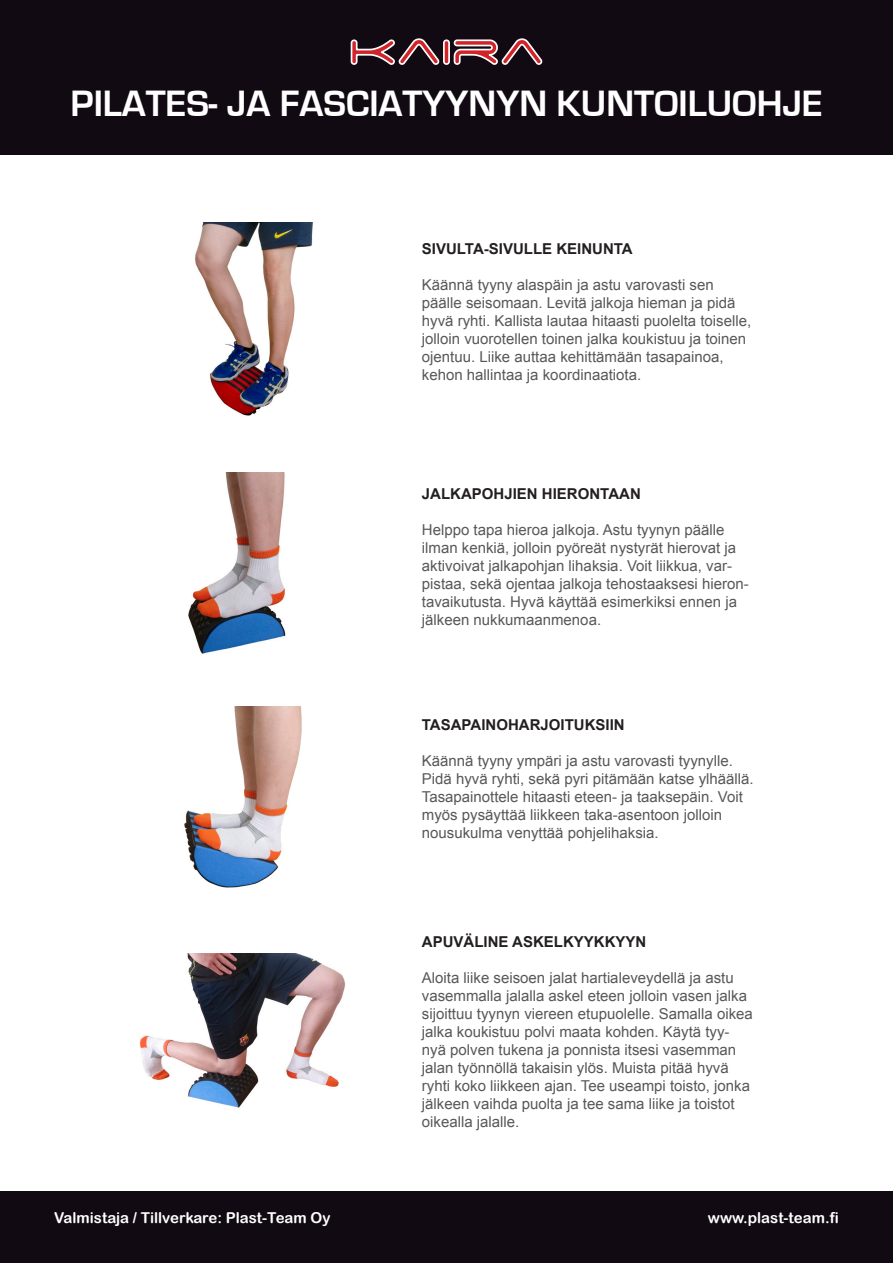
<style>
.page{position:relative;width:893px;height:1263px;background:#fff}
.page>*{position:absolute;margin:0;border:0;box-sizing:border-box;transform-origin:0 0}
.t1{font:700 37.8px "Eurostile";color:#fff}
.t2{font:15px/18px "Arial";color:#57585a}
.t3{font:700 15px "Arial";color:#231f20}
.t4{font:15px "Arial Rounded MT Bold";color:#fff}
</style>
<div class="page">
<div style="left:0;top:0;width:893px;height:155px;background:#120a12"></div>
<svg style="left:350px;top:38px;width:193px;height:27px"></svg>
<div style="left:0;top:1192px;width:893px;height:71px;background:#120a12"></div>
<img style="left:195px;top:223px;width:118px;height:193px">
<img style="left:188px;top:472px;width:98px;height:182px">
<img style="left:184px;top:707px;width:118px;height:181px">
<img style="left:139px;top:954px;width:207px;height:154px">
<p class="t1" style="left:71px;top:83px;width:753px">PILATES- JA FASCIATYYNYN KUNTOILUOHJE</p>
<p class="t3" style="left:422px;top:238px;width:212px">SIVULTA-SIVULLE KEINUNTA</p>
<p class="t2" style="left:422px;top:275px;width:331px">Käännä tyyny alaspäin ja astu varovasti sen päälle seisomaan. Levitä jalkoja hieman ja pidä hyvä ryhti. Kallista lautaa hitaasti puolelta toiselle, jolloin vuorotellen toinen jalka koukistuu ja toinen ojentuu. Liike auttaa kehittämään tasapainoa, kehon hallintaa ja koordinaatiota.</p>
<p class="t3" style="left:422px;top:484px;width:220px">JALKAPOHJIEN HIERONTAAN</p>
<p class="t2" style="left:422px;top:521px;width:328px">Helppo tapa hieroa jalkoja. Astu tyynyn päälle ilman kenkiä, jolloin pyöreät nystyrät hierovat ja aktivoivat jalkapohjan lihaksia. Voit liikkua, var&shy;pistaa, sekä ojentaa jalkoja tehostaaksesi hieron&shy;tavaikutusta. Hyvä käyttää esimerkiksi ennen ja jälkeen nukkumaanmenoa.</p>
<p class="t3" style="left:422px;top:715px;width:204px">TASAPAINOHARJOITUKSIIN</p>
<p class="t2" style="left:422px;top:752px;width:333px">Käännä tyyny ympäri ja astu varovasti tyynylle.<br>Pidä hyvä ryhti, sekä pyri pitämään katse ylhäällä.<br>Tasapainottele hitaasti eteen- ja taaksepäin. Voit myös pysäyttää liikkeen taka-asentoon jolloin nousukulma venyttää pohjelihaksia.</p>
<p class="t3" style="left:422px;top:931px;width:226px">APUVÄLINE ASKELKYYKKYYN</p>
<p class="t2" style="left:422px;top:968px;width:332px">Aloita liike seisoen jalat hartialeveydellä ja astu vasemmalla jalalla askel eteen jolloin vasen jalka sijoittuu tyynyn viereen etupuolelle. Samalla oikea jalka koukistuu polvi maata kohden. Käytä tyy&shy;nyä polven tukena ja ponnista itsesi vasemman jalan työnnöllä takaisin ylös. Muista pitää hyvä ryhti koko liikkeen ajan. Tee useampi toisto, jonka jälkeen vaihda puolta ja tee sama liike ja toistot oikealla jalalle.</p>
<p class="t4" style="left:54px;top:1209px;width:278px">Valmistaja / Tillverkare: Plast-Team Oy</p>
<p class="t4" style="left:708px;top:1209px;width:133px">www.plast-team.fi</p>
</div>
